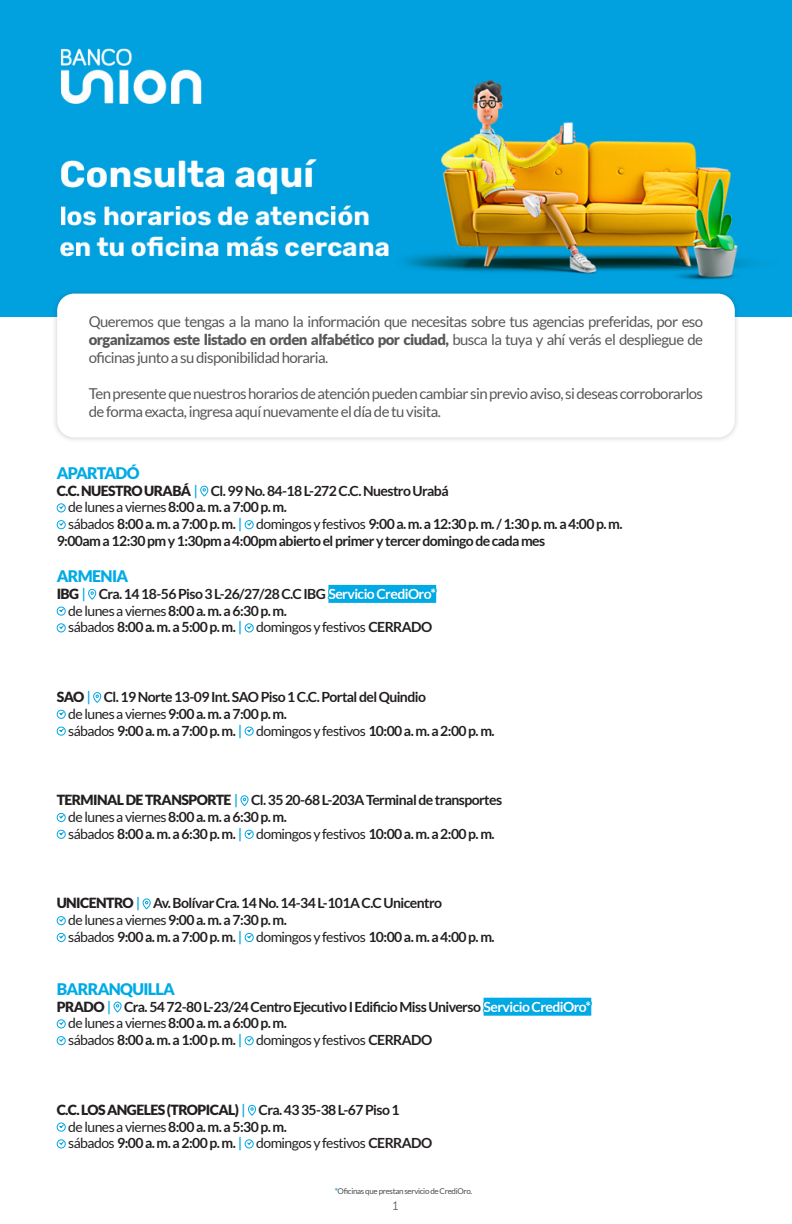
<style>
.page{position:relative;width:792px;height:1224px;background:#fff}
.page>*{position:absolute;margin:0;border:0;box-sizing:border-box;transform-origin:0 0}
.Título_cuidad{font:900 16px "Lato";letter-spacing:-.04em;color:#00abe5}
.t1{font:15px/18px "Lato";letter-spacing:-.04em;color:#57585a;text-align:justify}
.Párrafo{font:700 14px "Lato";letter-spacing:-.04em;color:#231f20}
.Párrafo-2{font:14px "Lato";letter-spacing:-.04em;color:#231f20}
.Párrafo-3{font:900 14px "Lato";letter-spacing:-.04em;color:#231f20}
.t2{font:12px "Museo Sans 300";color:#57585a}
.t3{font:8px "Lato";letter-spacing:-.04em;color:#4b4c4d}
.s1{font-weight:900}
.s2{font-family:"Museo Sans 500";font-weight:400;color:#00a6e2}
.s3{font-weight:400}
.s4{color:#00a6e2}
.s5{font-weight:700}
.s6{font-family:"Museo Sans 500";color:#00a6e2}
.s7{font-weight:900;color:#26b5e8}
</style>
<div class="page">
<img style="left:0;top:0;width:792px;height:317px">
<div style="left:328px;top:585px;width:108px;height:18px;background:#00abe5"></div>
<div style="left:484px;top:998px;width:107px;height:18px;background:#00abe5"></div>
<svg style="left:200px;top:485px;width:9px;height:12px"></svg>
<svg style="left:56px;top:503px;width:10px;height:10px"></svg>
<svg style="left:56px;top:520px;width:10px;height:10px"></svg>
<svg style="left:244px;top:520px;width:10px;height:10px"></svg>
<svg style="left:88px;top:588px;width:9px;height:12px"></svg>
<svg style="left:56px;top:606px;width:10px;height:10px"></svg>
<svg style="left:56px;top:623px;width:10px;height:10px"></svg>
<svg style="left:244px;top:623px;width:10px;height:10px"></svg>
<svg style="left:93px;top:692px;width:9px;height:11px"></svg>
<svg style="left:56px;top:709px;width:10px;height:10px"></svg>
<svg style="left:56px;top:726px;width:10px;height:10px"></svg>
<svg style="left:244px;top:726px;width:10px;height:10px"></svg>
<svg style="left:240px;top:795px;width:9px;height:11px"></svg>
<svg style="left:56px;top:812px;width:10px;height:11px"></svg>
<svg style="left:56px;top:829px;width:10px;height:10px"></svg>
<svg style="left:244px;top:829px;width:10px;height:10px"></svg>
<svg style="left:142px;top:898px;width:9px;height:12px"></svg>
<svg style="left:56px;top:916px;width:10px;height:10px"></svg>
<svg style="left:56px;top:932px;width:10px;height:11px"></svg>
<svg style="left:244px;top:932px;width:10px;height:11px"></svg>
<svg style="left:113px;top:1001px;width:9px;height:12px"></svg>
<svg style="left:56px;top:1019px;width:10px;height:10px"></svg>
<svg style="left:56px;top:1036px;width:10px;height:10px"></svg>
<svg style="left:244px;top:1036px;width:10px;height:10px"></svg>
<svg style="left:248px;top:1104px;width:9px;height:12px"></svg>
<svg style="left:56px;top:1122px;width:10px;height:10px"></svg>
<svg style="left:56px;top:1139px;width:10px;height:10px"></svg>
<svg style="left:244px;top:1139px;width:10px;height:10px"></svg>
<div style="left:52px;top:288px;width:688px;height:155px;background:#231f20;opacity:.2"></div>
<div style="left:57px;top:294px;width:678px;height:143px;background:#fff;border-radius:17px"></div>
<p class="t1" style="left:89px;top:312px;width:616px">Queremos que tengas a la mano la información que necesitas sobre tus agencias preferidas, por eso <span class="s1">organizamos este listado en orden alfabético por ciudad,</span> busca la tuya y ahí verás el despliegue de oficinas junto a su disponibilidad horaria.</p>
<p class="t1" style="left:89px;top:384px;width:616px">Ten presente que nuestros horarios de atención pueden cambiar sin previo aviso, si deseas corroborarlos de forma exacta, ingresa aquí nuevamente el día de tu visita.</p>
<p class="Título_cuidad" style="left:57px;top:464px;width:84px">APARTADÓ</p>
<p class="Párrafo" style="left:57px;top:483px;width:394px"><span class="s1">C.C. NUESTRO URABÁ</span> <span class="s2">|</span> Cl. 99 No. 84-18 L-272 C.C. Nuestro Urabá</p>
<p class="Párrafo" style="left:68px;top:499px;width:220px"><span class="s3">de lunes a viernes</span> 8:00 a. m. a 7:00 p. m.</p>
<p class="Párrafo" style="left:68px;top:516px;width:556px"><span class="s3">sábados</span> 8:00 a. m. a 7:00 p. m. <span class="s2">|</span> <span class="s3">domingos y festivos</span> 9:00 a. m. a 12:30 p. m. / 1:30 p. m. a 4:00 p. m.</p>
<p class="Párrafo" style="left:57px;top:533px;width:490px">9:00am a 12:30 pm y 1:30pm a 4:00pm abierto el primer y tercer domingo de cada mes</p>
<p class="Título_cuidad" style="left:57px;top:567px;width:73px">ARMENIA</p>
<p class="Párrafo" style="left:57px;top:586px;width:381px"><span class="s1">IBG</span> <span class="s2">|</span> Cra. 14 18-56 Piso 3 L-26/27/28 C.C IBG <span class="s4">Servicio CrediOro*</span></p>
<p class="Párrafo" style="left:68px;top:603px;width:220px"><span class="s3">de lunes a viernes</span> 8:00 a. m. a 6:30 p. m.</p>
<p class="Párrafo-2" style="left:68px;top:620px;width:366px">sábados <span class="s5">8:00 a. m. a 5:00 p. m.</span> <span class="s6">|</span> domingos y festivos <span class="s5">CERRADO</span></p>
<p class="Párrafo" style="left:57px;top:689px;width:371px"><span class="s1">SAO</span> <span class="s2">|</span> Cl. 19 Norte 13-09 Int. SAO Piso 1 C.C. Portal del Quindio</p>
<p class="Párrafo" style="left:68px;top:706px;width:220px"><span class="s3">de lunes a viernes</span> 9:00 a. m. a 7:00 p. m.</p>
<p class="Párrafo" style="left:68px;top:723px;width:428px"><span class="s3">sábados</span> 9:00 a. m. a 7:00 p. m. <span class="s2">|</span> <span class="s3">domingos y festivos</span> 10:00 a. m. a 2:00 p. m.</p>
<p class="Párrafo" style="left:57px;top:792px;width:447px"><span class="s1">TERMINAL DE TRANSPORTE</span> <span class="s2">|</span> Cl. 35 20-68 L-203A Terminal de transportes</p>
<p class="Párrafo" style="left:68px;top:809px;width:220px"><span class="s3">de lunes a viernes</span> 8:00 a. m. a 6:30 p. m.</p>
<p class="Párrafo" style="left:68px;top:826px;width:428px"><span class="s3">sábados</span> 8:00 a. m. a 6:30 p. m. <span class="s2">|</span> <span class="s3">domingos y festivos</span> 10:00 a. m. a 2:00 p. m.</p>
<p class="Párrafo" style="left:57px;top:895px;width:387px"><span class="s1">UNICENTRO</span> <span class="s2">|</span> Av. Bolívar Cra. 14 No. 14-34 L-101A C.C Unicentro</p>
<p class="Párrafo" style="left:68px;top:912px;width:220px"><span class="s3">de lunes a viernes</span> 9:00 a. m. a 7:30 p. m.</p>
<p class="Párrafo" style="left:68px;top:929px;width:428px"><span class="s3">sábados</span> 9:00 a. m. a 7:00 p. m. <span class="s2">|</span> <span class="s3">domingos y festivos</span> 10:00 a. m. a 4:00 p. m.</p>
<p class="Título_cuidad" style="left:57px;top:980px;width:120px">BARRANQUILLA</p>
<p class="Párrafo" style="left:57px;top:999px;width:536px"><span class="s1">PRADO</span> <span class="s2">|</span> Cra. 54 72-80 L-23/24 Centro Ejecutivo I Edificio Miss Universo <span class="s4">Servicio CrediOro*</span></p>
<p class="Párrafo" style="left:68px;top:1015px;width:220px"><span class="s3">de lunes a viernes</span> 8:00 a. m. a 6:00 p. m.</p>
<p class="Párrafo-2" style="left:68px;top:1032px;width:366px">sábados <span class="s5">8:00 a. m. a 1:00 p. m.</span> <span class="s6">|</span> domingos y festivos <span class="s5">CERRADO</span></p>
<p class="Párrafo-3" style="left:57px;top:1102px;width:345px">C.C. LOS ANGELES (TROPICAL) <span class="s2">|</span> <span class="s5">Cra. 43 35-38 L-67 Piso 1</span></p>
<p class="Párrafo" style="left:68px;top:1119px;width:220px"><span class="s3">de lunes a viernes</span> 8:00 a. m. a 5:30 p. m.</p>
<p class="Párrafo-2" style="left:68px;top:1136px;width:366px">sábados <span class="s5">9:00 a. m. a 2:00 p. m.</span> <span class="s6">|</span> domingos y festivos <span class="s5">CERRADO</span></p>
<p class="t3" style="left:335px;top:1186px;width:139px"><span class="s7">*</span>Oficinas que prestan servicio de CrediOro.</p>
<p class="t2" style="left:393px;top:1200px;width:7px">1</p>
</div>
